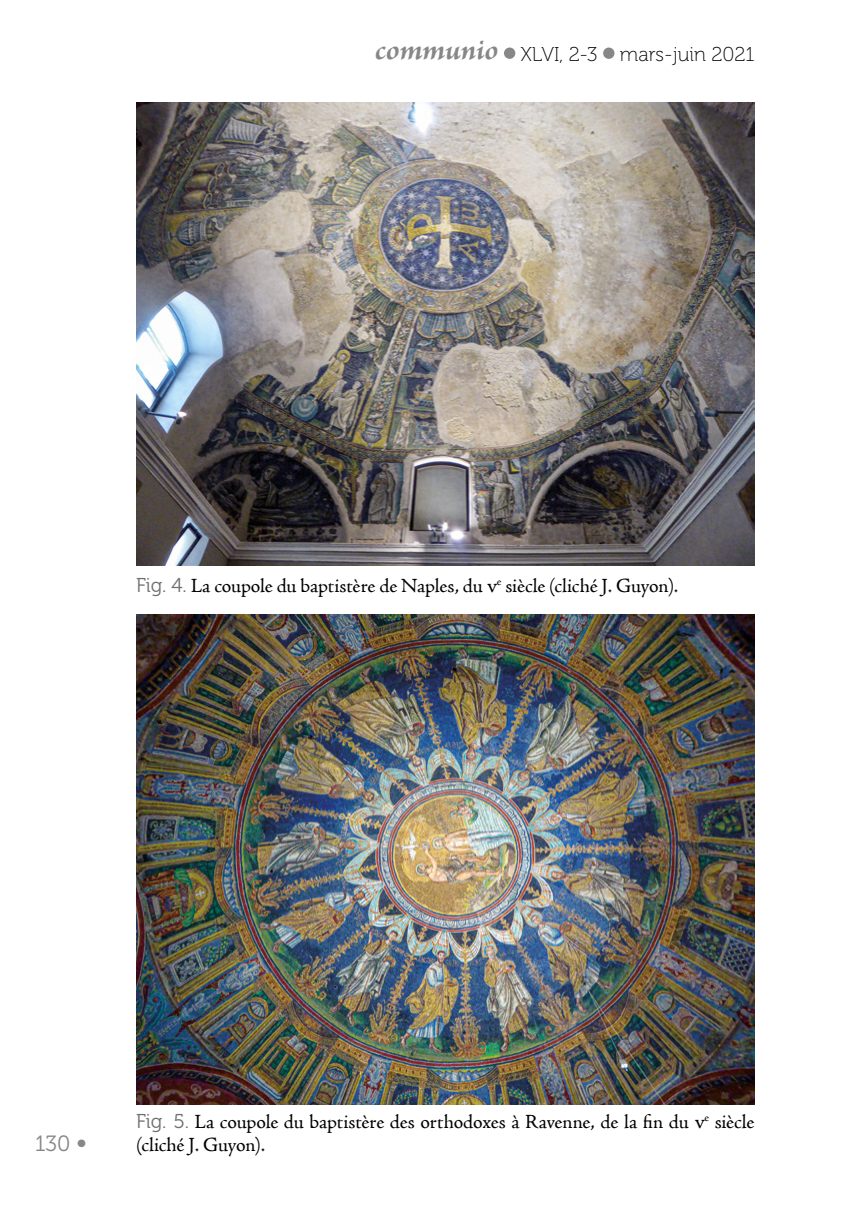
<style>
.page{position:relative;width:868px;height:1219px;background:#fff}
.page>*{position:absolute;margin:0;border:0;box-sizing:border-box;transform-origin:0 0}
.t1{font:22px "Museo 300";color:#878787}
.t2{font:20px/23.4px "Adobe Jenson Pro";letter-spacing:-.01em;color:#000}
.t3{font:20px "Museo 100";color:#000}
.s1{font-family:"Brioso Pro";font-weight:700;font-style:italic;font-size:30px;color:#878787}
.s2{font-family:"Museo 300";color:#706f6f}
</style>
<div class="page">
<div style="left:504px;top:48px;width:11px;height:11px;background:#878787;border-radius:50%"></div>
<div style="left:603px;top:48px;width:11px;height:11px;background:#878787;border-radius:50%"></div>
<img style="left:136px;top:102px;width:618px;height:464px">
<img style="left:136px;top:615px;width:618px;height:489px">
<p class="t3" style="left:375px;top:44px;width:381px"><span class="s1">communio</span> XLVI, 2-3 mars-juin 2021</p>
<p class="t2" style="left:136px;top:574px;width:543px"><span class="s2">Fig. 4.</span> La coupole du baptistère de Naples, du v<sup>e</sup> siècle (cliché J. Guyon).</p>
<p class="t1" style="left:35px;top:1131px;width:54px">130 ∞</p>
<p class="t2" style="left:136px;top:1110px;width:619px"><span class="s2">Fig. 5.</span> La coupole du baptistère des orthodoxes à Ravenne, de la fin du v<sup>e</sup> siècle (cliché J. Guyon).</p>
</div>
